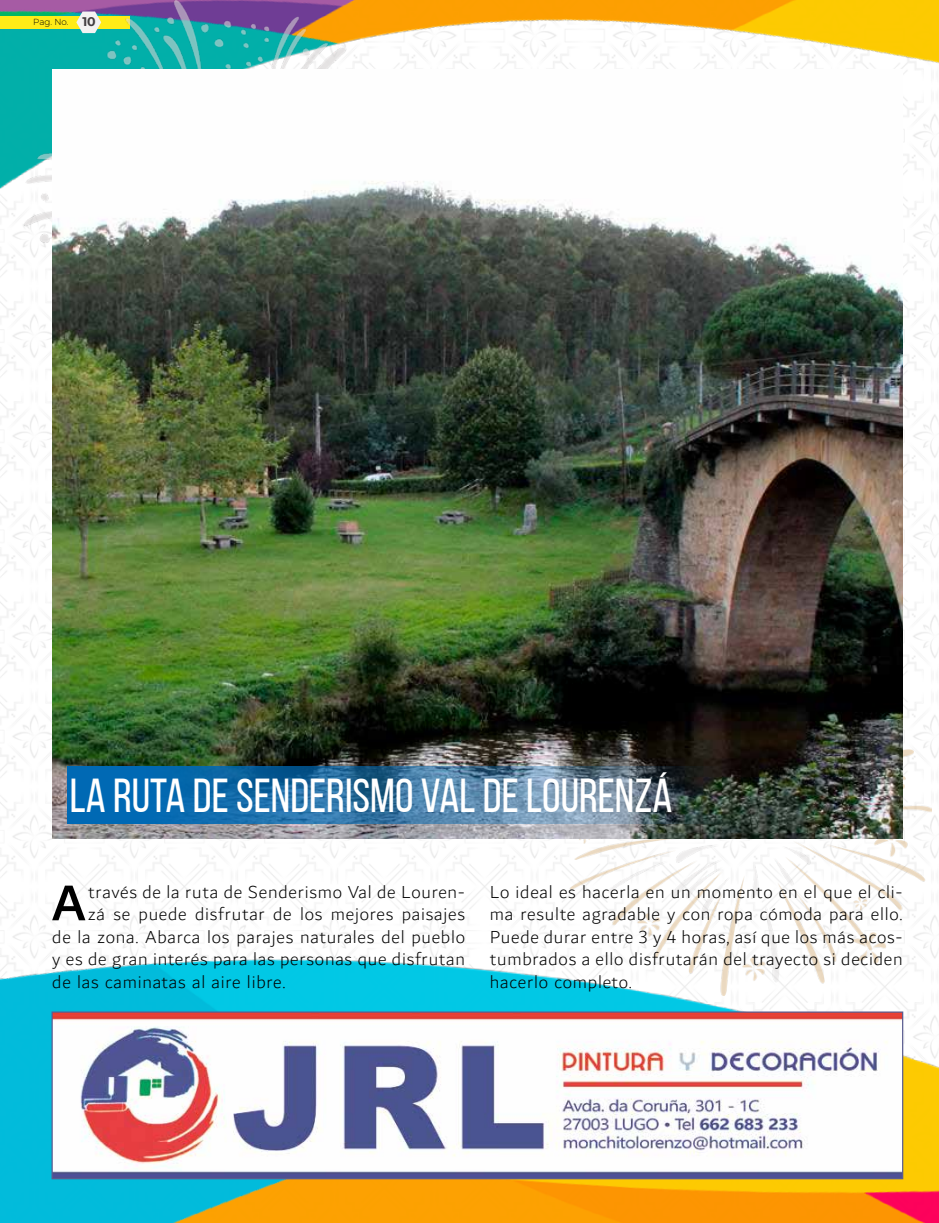
<style>
.page{position:relative;width:939px;height:1223px;background:#fff}
.page>*{position:absolute;margin:0;border:0;box-sizing:border-box;transform-origin:0 0}
.t1{font:500 53.5px "Dubai";color:#000}
.t2{font:47.5px "Bebas Neue";color:#fff}
.t3{font:300 18.75px/22.5px "Dubai";letter-spacing:.04em;color:#000;text-align:justify}
.t4{font:300 8.75px "Montserrat";color:#000}
.s1{font-weight:700;font-size:12.5px;color:#413d40}
</style>
<div class="page">
<img style="left:0;top:0;width:939px;height:221px">
<div style="left:0;top:16px;width:130px;height:12px;background:#ffec18"></div>
<img style="left:25px;top:0;width:361px;height:348px">
<svg style="left:76px;top:12px;width:25px;height:21px"></svg>
<img style="left:0;top:711px;width:939px;height:511px">
<img style="left:563px;top:667px;width:369px;height:328px">
<img style="left:53px;top:69px;width:850px;height:769px">
<img style="left:67px;top:766px;width:822px;height:57px">
<img style="left:54px;top:1013px;width:847px;height:164px">
<div style="left:52px;top:1011px;width:851px;height:168px;border:1px solid #5b5d90"></div>
<p class="t4" style="left:33px;top:16px;width:64px">Pag. No. <span class="s1">10</span></p>
<h2 class="t2" style="left:70px;top:770px;width:604px">LA RUTA DE SENDERISMO VAL DE LOURENZÁ</h2>
<h1 class="t1" style="left:51px;top:870px;width:36px">A</h1>
<p class="t3" style="left:88px;top:880px;width:378px">través de la ruta de Senderismo Val de Louren-</p>
<p class="t3" style="left:88px;top:903px;width:378px">zá se puede disfrutar de los mejores paisajes</p>
<p class="t3" style="left:52px;top:925px;width:414px">de la zona. Abarca los parajes naturales del pueblo</p>
<p class="t3" style="left:52px;top:948px;width:414px">y es de gran interés para las personas que disfrutan</p>
<p class="t3" style="left:52px;top:970px;width:235px">de las caminatas al aire libre.</p>
<p class="t3" style="left:490px;top:880px;width:414px">Lo ideal es hacerla en un momento en el que el cli&shy;ma resulte agradable y con ropa cómoda para ello.<br>Puede durar entre 3 y 4 horas, así que los más acos&shy;tumbrados a ello disfrutarán del trayecto si deciden hacerlo completo.</p>
</div>
